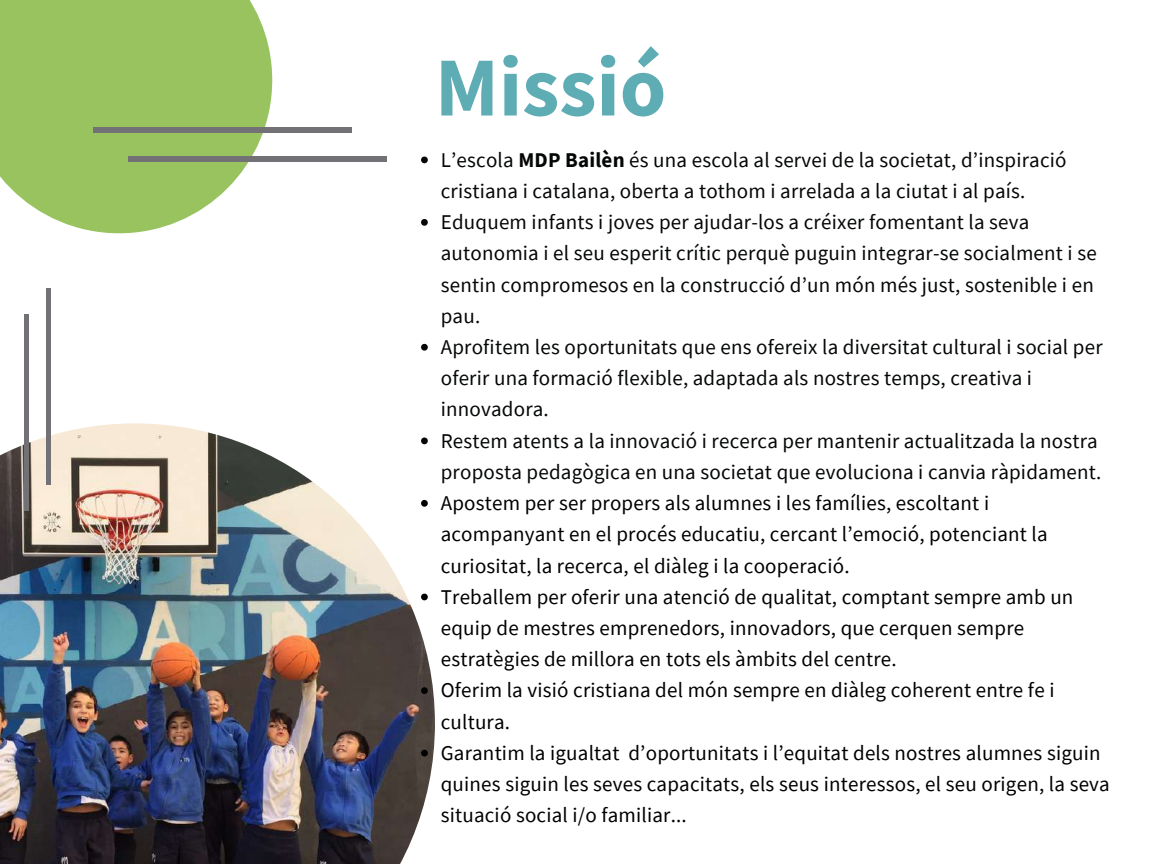
<style>
.page{position:relative;width:1152px;height:864px;background:#fff}
.page>*{position:absolute;margin:0;border:0;box-sizing:border-box;transform-origin:0 0}
.t1{font:700 84px "Source Sans Pro";color:#5eacb4}
.t2{font:21px/31.2px "Source Sans Pro";letter-spacing:.01em;color:#050707}
.t3{font:21px/31.2px "Source Sans Pro";letter-spacing:.01em;color:#000}
.s1{font-weight:700}
</style>
<div class="page">
<img style="left:0;top:423px;width:435px;height:441px">
<hr style="left:46px;top:288px;width:4px;height:197px;background:#727176">
<div style="left:24px;top:314px;width:5px;height:197px;background:#727176"></div>
<svg style="left:0;top:0;width:272px;height:233px;background:#a4c972"></svg>
<div style="left:128px;top:156px;width:258px;height:6px;background:#727176"></div>
<div style="left:94px;top:128px;width:258px;height:5px;background:#727176"></div>
<svg style="left:421px;top:157px;width:7px;height:6px"></svg>
<svg style="left:421px;top:219px;width:7px;height:7px"></svg>
<svg style="left:421px;top:344px;width:7px;height:7px"></svg>
<svg style="left:421px;top:438px;width:7px;height:6px"></svg>
<svg style="left:421px;top:500px;width:7px;height:7px"></svg>
<svg style="left:421px;top:594px;width:7px;height:6px"></svg>
<svg style="left:421px;top:687px;width:7px;height:7px"></svg>
<svg style="left:421px;top:750px;width:7px;height:6px"></svg>
<h1 class="t1" style="left:435px;top:33px;width:233px">Missió</h1>
<p class="t2" style="left:441px;top:144px;width:663px">L’escola <span class="s1">MDP Bailèn</span> és una escola al servei de la societat, d’inspiració cristiana i catalana, oberta a tothom i arrelada a la ciutat i al país.<br>Eduquem infants i joves per ajudar-los a créixer fomentant la seva autonomia i el seu esperit crític perquè puguin integrar-se socialment i se sentin compromesos en la construcció d’un món més just, sostenible i en pau.<br>Aprofitem les oportunitats que ens ofereix la diversitat cultural i social per oferir una formació flexible, adaptada als nostres temps, creativa i innovadora.<br>Restem atents a la innovació i recerca per mantenir actualitzada la nostra proposta pedagògica en una societat que evoluciona i canvia ràpidament.</p>
<p class="t3" style="left:441px;top:487px;width:671px">Apostem per ser propers als alumnes i les famílies, escoltant i acompanyant en el procés educatiu, cercant l’emoció, potenciant la curiositat, la recerca, el diàleg i la cooperació.<br>Treballem per oferir una atenció de qualitat, comptant sempre amb un equip de mestres emprenedors, innovadors, que cerquen sempre estratègies de millora en tots els àmbits del centre.<br>Oferim la visió cristiana del món sempre en diàleg coherent entre fe i cultura.<br>Garantim la igualtat d’oportunitats i l’equitat dels nostres alumnes siguin quines siguin les seves capacitats, els seus interessos, el seu origen, la seva situació social i/o familiar...</p>
</div>
